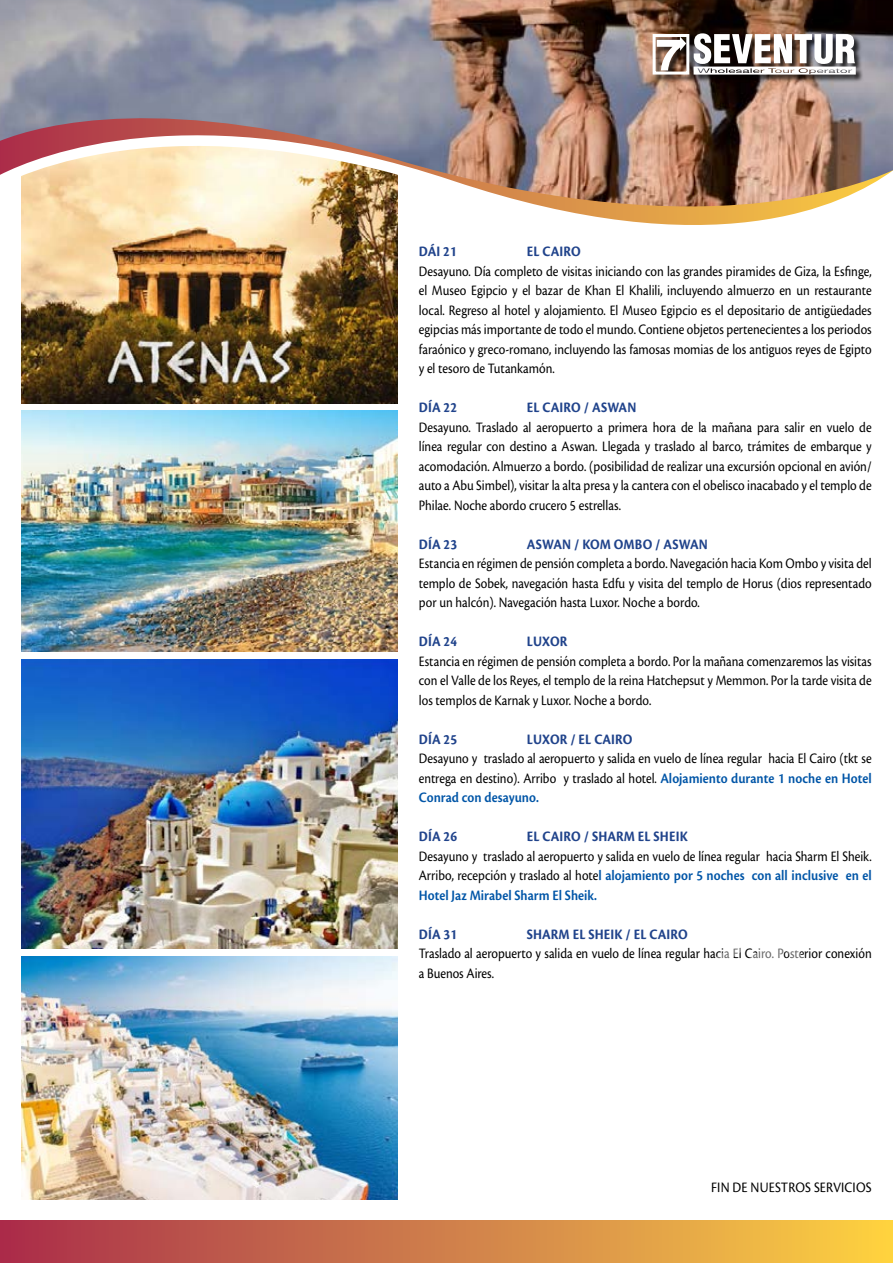
<style>
.page{position:relative;width:893px;height:1263px;background:#fff}
.page>*{position:absolute;margin:0;border:0;box-sizing:border-box;transform-origin:0 0}
.t1{font:15px/19.5px "Cronos Pro";color:#000;text-align:justify;scale:.87 1}
.t2{font:700 15px "Cronos Pro";letter-spacing:.01em;color:#20438b;scale:.9 1}
.t3{font:15px "Cronos Pro";color:#000;scale:.9 1}
.s1{font-weight:600;color:#0055a7}
</style>
<div class="page">
<img style="left:21px;top:307px;width:377px;height:97px">
<img style="left:21px;top:410px;width:377px;height:242px">
<img style="left:21px;top:267px;width:377px;height:40px">
<img style="left:21px;top:246px;width:377px;height:21px">
<img style="left:0;top:0;width:893px;height:246px">
<div style="left:653px;top:34px;width:211px;height:49px;background:#000;opacity:.77"></div>
<div style="left:653px;top:34px;width:36px;height:41px;border:3px solid #fff"></div>
<svg style="left:657px;top:37px;width:29px;height:33px"></svg>
<svg style="left:694px;top:33px;width:162px;height:42px"></svg>
<img style="left:21px;top:659px;width:377px;height:289px">
<div style="left:0;top:1220px;width:893px;height:43px;background:linear-gradient(to right,#a82e4d,#fbd144)"></div>
<img style="left:21px;top:957px;width:377px;height:242px">
<p class="t2" style="left:419px;top:243px;width:67px">DÁI 21 EL</p>
<p class="t2" style="left:542px;top:243px;width:10px">CAIRO</p>
<p class="t1" style="left:419px;top:261px;width:522px">Desayuno. Día completo de visitas iniciando con las grandes piramides de Giza, la Esfinge, el Museo Egipcio y el bazar de Khan El Khalili, incluyendo almuerzo en un restaurante local. Regreso al hotel y alojamiento. El Museo Egipcio es el depositario de antigüedades egipcias más importante de todo el mundo. Contiene objetos pertenecientes a los periodos faraónico y greco-romano, incluyendo las famosas momias de los antiguos reyes de Egipto y el tesoro de Tutankamón.</p>
<p class="t2" style="left:419px;top:399px;width:44px">DÍA 22</p>
<p class="t2" style="left:527px;top:399px;width:27px">EL CAIRO</p>
<p class="t2" style="left:584px;top:399px;width:49px">/ AS WAN</p>
<p class="t1" style="left:419px;top:417px;width:522px">Desayuno. Traslado al aeropuerto a primera hora de la mañana para salir en vuelo de línea regular con destino a Aswan. Llegada y traslado al barco, trámites de embarque y acomodación. Almuerzo a bordo. (posibilidad de realizar una excursión opcional en avión/ auto a Abu Simbel), visitar la alta presa y la cantera con el obelisco inacabado y el templo de Philae. Noche abordo crucero 5 estrellas.</p>
<p class="t2" style="left:419px;top:535px;width:44px">DÍA 23</p>
<p class="t2" style="left:527px;top:535px;width:73px">AS WAN / KOM</p>
<p class="t2" style="left:614px;top:535px;width:12px">OMBO</p>
<p class="t2" style="left:655px;top:535px;width:49px">/ AS WAN</p>
<p class="t1" style="left:419px;top:554px;width:522px">Estancia en régimen de pensión completa a bordo. Navegación hacia Kom Ombo y visita del templo de Sobek, navegación hasta Edfu y visita del templo de Horus (dios representado por un halcón). Navegación hasta Luxor. Noche a bordo.</p>
<p class="t2" style="left:419px;top:633px;width:76px">DÍA 24 L</p>
<p class="t2" style="left:533px;top:633px;width:40px">UXOR</p>
<p class="t1" style="left:419px;top:651px;width:522px">Estancia en régimen de pensión completa a bordo. Por la mañana comenzaremos las visitas con el Valle de los Reyes, el templo de la reina Hatchepsut y Memmon. Por la tarde visita de los templos de Karnak y Luxor. Noche a bordo.</p>
<p class="t2" style="left:419px;top:730px;width:78px">DÍA 25 L</p>
<p class="t2" style="left:533px;top:730px;width:112px">UXOR / EL CAIRO</p>
<p class="t1" style="left:419px;top:749px;width:522px">Desayuno y traslado al aeropuerto y salida en vuelo de línea regular hacia El Cairo (tkt se entrega en destino). Arribo y traslado al hotel. <span class="s1">Alojamiento durante 1 noche en Hotel Conrad con desayuno.</span></p>
<p class="t2" style="left:419px;top:828px;width:44px">DÍA 26</p>
<p class="t2" style="left:511px;top:828px;width:198px">EL CAIRO / SHARM EL SHEIK</p>
<p class="t1" style="left:419px;top:846px;width:522px">Desayuno y traslado al aeropuerto y salida en vuelo de línea regular hacia Sharm El Sheik.<br>Arribo, recepción y traslado al hote<span class="s1">l alojamiento por 5 noches con all inclusive en el Hotel Jaz Mirabel Sharm El Sheik.</span></p>
<p class="t2" style="left:419px;top:925px;width:44px">DÍA 31</p>
<p class="t2" style="left:511px;top:925px;width:164px">SHARM EL SHEIK / EL CAIRO</p>
<p class="t1" style="left:419px;top:944px;width:522px">Traslado al aeropuerto y salida en vuelo de línea regular hacia El Cairo. Posterior conexión a Buenos Aires.</p>
<p class="t3" style="left:711px;top:1179px;width:180px">fin de nuestros servicios</p>
</div>
